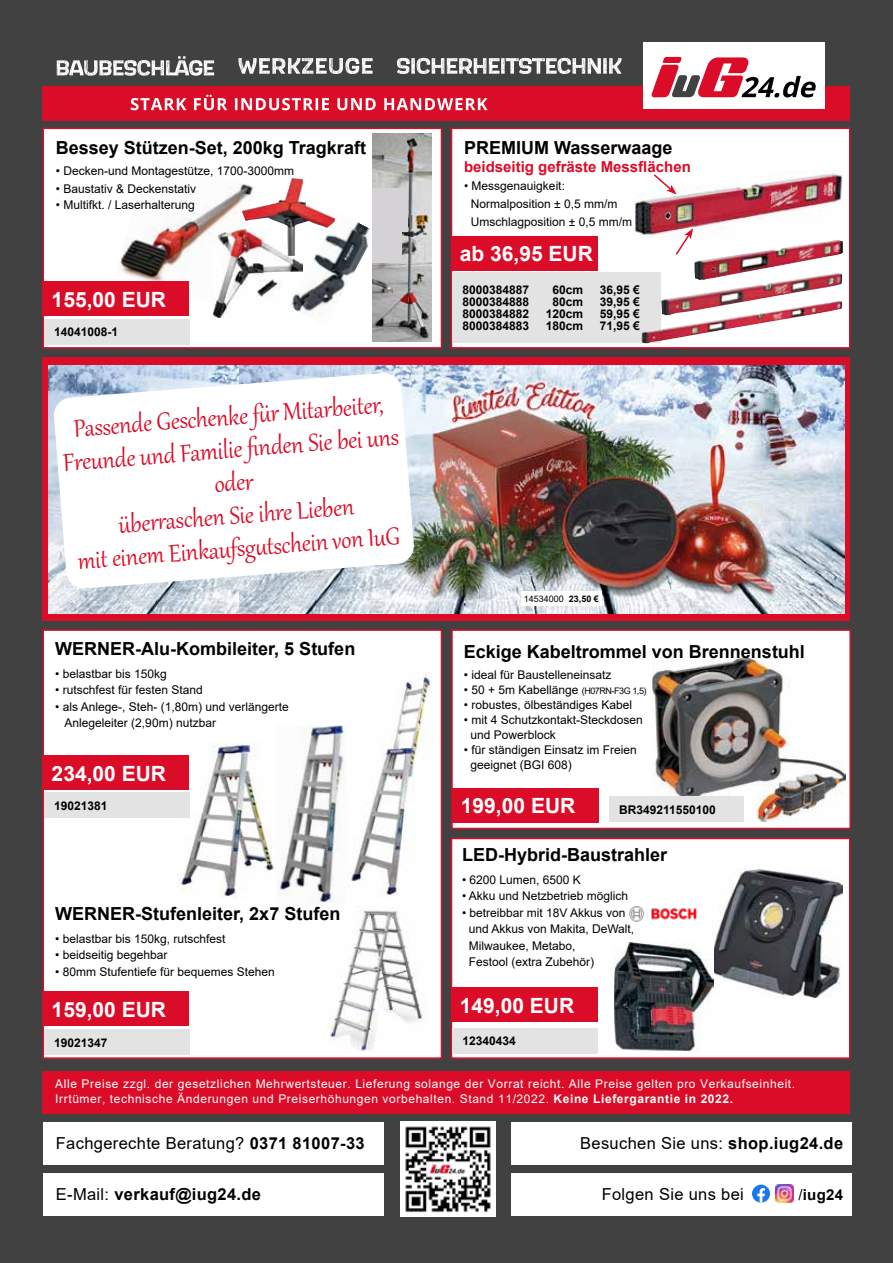
<style>
.page{position:relative;width:893px;height:1263px;background:#424142}
.page>*{position:absolute;margin:0;border:0;box-sizing:border-box;transform-origin:0 0}
.t1{font:30px/33px "Gabriola";color:#db0c28;text-align:center;scale:.95 1}
.t2{font:700 21px "Arial";color:#fff}
.t3{font:700 18px "Arial";color:#000}
.t4{font:16.5px "Arial";letter-spacing:.02em;color:#000}
.t5{font:700 16.5px "Arial";letter-spacing:.02em;color:#000}
.t6{font:700 15px "Arial";color:#db0c28}
.t7{font:700 15px "Arial";letter-spacing:.02em;color:#000}
.t8{font:12px/16.5px "Arial";color:#000}
.t9{font:12px/15px "Arial";letter-spacing:.05em;color:#fff}
.t10{font:700 12px "Arial";color:#000}
.t11{font:9px "Arial";color:#000}
.s1{font-weight:700}
.s2{font-size:9px}
.s3{font-weight:400}
</style>
<div class="page">
<div style="left:451px;top:128px;width:399px;height:221px;background:#fff;border:2px solid #db0c28"></div>
<img style="left:634px;top:173px;width:209px;height:64px">
<div style="left:43px;top:1071px;width:807px;height:43px;background:#db0c28"></div>
<div style="left:43px;top:1174px;width:340px;height:42px;background:#fff"></div>
<div style="left:511px;top:1174px;width:340px;height:42px;background:#fff"></div>
<div style="left:43px;top:1123px;width:340px;height:42px;background:#fff"></div>
<div style="left:511px;top:1123px;width:340px;height:42px;background:#fff"></div>
<img style="left:401px;top:1122px;width:94px;height:94px">
<img style="left:775px;top:1184px;width:18px;height:18px">
<svg style="left:752px;top:1184px;width:18px;height:19px"></svg>
<svg style="left:757px;top:1188px;width:8px;height:15px"></svg>
<div style="left:451px;top:629px;width:400px;height:200px;background:#fff;border:2px solid #db0c28"></div>
<img style="left:652px;top:657px;width:193px;height:164px">
<div style="left:609px;top:797px;width:134px;height:25px;background:#e3e3e3"></div>
<div style="left:43px;top:128px;width:399px;height:221px;background:#fff;border:2px solid #db0c28"></div>
<img style="left:115px;top:185px;width:127px;height:97px">
<img style="left:213px;top:229px;width:75px;height:89px">
<img style="left:288px;top:222px;width:83px;height:94px">
<img style="left:242px;top:178px;width:93px;height:78px">
<div style="left:43px;top:282px;width:146px;height:34px;background:#db0c28"></div>
<div style="left:44px;top:319px;width:146px;height:25px;background:#e3e3e3"></div>
<img style="left:372px;top:134px;width:59px;height:207px">
<div style="left:372px;top:188px;width:36px;height:43px;background:#d4d2d4"></div>
<div style="left:372px;top:228px;width:30px;height:35px;background:#d4d2d4"></div>
<div style="left:451px;top:838px;width:399px;height:221px;background:#fff;border:2px solid #db0c28"></div>
<img style="left:713px;top:869px;width:129px;height:128px">
<div style="left:451px;top:988px;width:147px;height:34px;background:#db0c28"></div>
<div style="left:452px;top:1028px;width:146px;height:26px;background:#e3e3e3"></div>
<img style="left:614px;top:942px;width:99px;height:109px">
<div style="left:43px;top:629px;width:399px;height:430px;background:#fff;border:2px solid #db0c28"></div>
<img style="left:349px;top:673px;width:83px;height:223px">
<img style="left:177px;top:743px;width:98px;height:154px">
<img style="left:277px;top:725px;width:69px;height:178px">
<div style="left:44px;top:793px;width:146px;height:25px;background:#e3e3e3"></div>
<div style="left:44px;top:1029px;width:146px;height:26px;background:#e3e3e3"></div>
<img style="left:328px;top:906px;width:95px;height:145px">
<div style="left:451px;top:236px;width:147px;height:34px;background:#db0c28"></div>
<div style="left:452px;top:272px;width:209px;height:71px;background:#e3e3e3"></div>
<svg style="left:43px;top:357px;width:807px;height:264px;background:#d8223c"></svg>
<img style="left:238px;top:366px;width:606px;height:247px">
<img style="left:48px;top:366px;width:190px;height:247px">
<svg style="left:53px;top:372px;width:362px;height:217px"></svg>
<div style="left:521px;top:591px;width:81px;height:15px;background:#fff"></div>
<img style="left:661px;top:280px;width:181px;height:21px">
<img style="left:641px;top:301px;width:201px;height:42px">
<img style="left:694px;top:240px;width:149px;height:40px">
<img style="left:629px;top:906px;width:68px;height:16px">
<svg style="left:652px;top:173px;width:25px;height:21px"></svg>
<svg style="left:674px;top:228px;width:19px;height:27px"></svg>
<div style="left:43px;top:86px;width:807px;height:34px;background:#da0d29"></div>
<svg style="left:131px;top:95px;width:357px;height:15px"></svg>
<div style="left:643px;top:43px;width:182px;height:66px;background:#fff"></div>
<svg style="left:652px;top:57px;width:164px;height:41px"></svg>
<svg style="left:397px;top:58px;width:225px;height:16px"></svg>
<svg style="left:238px;top:58px;width:135px;height:16px"></svg>
<svg style="left:57px;top:56px;width:157px;height:20px"></svg>
<div style="left:43px;top:756px;width:146px;height:34px;background:#db0c28"></div>
<div style="left:43px;top:992px;width:146px;height:34px;background:#db0c28"></div>
<div style="left:452px;top:788px;width:147px;height:34px;background:#db0c28"></div>
<h3 class="t3" style="left:56px;top:134px;width:312px">Bessey Stützen-Set, 200kg Tragkraft</h3>
<p class="t8" style="left:56px;top:162px;width:240px">• Decken-und Montagestütze, 1700-3000mm</p>
<p class="t8" style="left:56px;top:180px;width:142px">• Baustativ &amp; Deckenstativ</p>
<p class="t8" style="left:56px;top:196px;width:140px">• Multifkt. / Laserhalterung</p>
<h2 class="t2" style="left:52px;top:285px;width:116px">155,00 EUR</h2>
<p class="t10" style="left:54px;top:323px;width:66px">14041008-1</p>
<h1 class="t1" style="left:60px;top:409px;width:356px;rotate:-4deg">Passende Geschenke für Mitarbeiter,<br>Freunde und Familie fi nden Sie bei uns oder<br>überraschen Sie ihre Lieben<br>mit einem Einkaufsgutschein von IuG</h1>
<h3 class="t3" style="left:55px;top:636px;width:302px">WERNER-Alu-Kombileiter, 5 Stufen</h3>
<p class="t8" style="left:55px;top:665px;width:113px">• belastbar bis 150kg</p>
<p class="t8" style="left:55px;top:682px;width:149px">• rutschfest für festen Stand</p>
<p class="t8" style="left:65px;top:698px;width:226px;text-indent:-9px">• als Anlege-, Steh- (1,80m) und verlängerte<br>Anlegeleiter (2,90m) nutzbar</p>
<h2 class="t2" style="left:52px;top:758px;width:116px">234,00 EUR</h2>
<p class="t10" style="left:54px;top:797px;width:55px">19021381</p>
<h3 class="t3" style="left:55px;top:901px;width:287px">WERNER-Stufenleiter, 2x7 Stufen</h3>
<p class="t8" style="left:55px;top:930px;width:172px">• belastbar bis 150kg, rutschfest</p>
<p class="t8" style="left:55px;top:947px;width:114px">• beidseitig begehbar</p>
<p class="t8" style="left:55px;top:963px;width:221px">• 80mm Stufentiefe für bequemes Stehen</p>
<h2 class="t2" style="left:52px;top:994px;width:116px">159,00 EUR</h2>
<p class="t10" style="left:54px;top:1034px;width:55px">19021347</p>
<h3 class="t3" style="left:464px;top:134px;width:210px">PREMIUM Wasserwaage</h3>
<p class="t6" style="left:464px;top:156px;width:228px">beidseitig gefräste Messflächen</p>
<p class="t8" style="left:471px;top:176px;width:163px;line-height:18px;text-indent:-7px">• Messgenauigkeit:<br>Normalposition ± 0,5 mm/m<br>Umschlagposition ± 0,5 mm/m</p>
<h2 class="t2" style="left:460px;top:239px;width:135px">ab 36,95 EUR</h2>
<p class="t10" style="left:462px;top:281px;width:68px">8000384887</p>
<p class="t10" style="left:552px;top:281px;width:32px">60cm</p>
<p class="t10" style="left:600px;top:281px;width:42px">36,95 €</p>
<p class="t10" style="left:462px;top:293px;width:68px">8000384888</p>
<p class="t10" style="left:552px;top:293px;width:32px">80cm</p>
<p class="t10" style="left:600px;top:293px;width:42px">39,95 €</p>
<p class="t10" style="left:462px;top:305px;width:68px">8000384882</p>
<p class="t10" style="left:546px;top:305px;width:39px">120cm</p>
<p class="t10" style="left:600px;top:305px;width:42px">59,95 €</p>
<p class="t10" style="left:462px;top:317px;width:68px">8000384883</p>
<p class="t10" style="left:546px;top:317px;width:39px">180cm</p>
<p class="t10" style="left:600px;top:317px;width:42px">71,95 €</p>
<p class="t11" style="left:524px;top:592px;width:77px">14534000 <span class="s1">23,50 €</span></p>
<h3 class="t3" style="left:464px;top:639px;width:343px">Eckige Kabeltrommel von Brennenstuhl</h3>
<p class="t8" style="left:464px;top:666px;width:149px">• ideal für Baustelleneinsatz</p>
<p class="t8" style="left:464px;top:681px;width:184px">• 50 + 5m Kabellänge <span class="s2">(H07RN-F3G 1,5)</span></p>
<p class="t8" style="left:464px;top:696px;width:170px">• robustes, ölbeständiges Kabel</p>
<p class="t8" style="left:471px;top:712px;width:174px;line-height:15px;text-indent:-7px">• mit 4 Schutzkontakt-Steckdosen und Powerblock</p>
<p class="t8" style="left:471px;top:742px;width:168px;line-height:15px;text-indent:-7px">• für ständigen Einsatz im Freien geeignet (BGI 608)</p>
<h2 class="t2" style="left:461px;top:791px;width:116px">199,00 EUR</h2>
<p class="t10" style="left:619px;top:801px;width:98px">BR349211550100</p>
<h3 class="t3" style="left:462px;top:842px;width:207px">LED-Hybrid-Baustrahler</h3>
<p class="t8" style="left:462px;top:871px;width:120px">• 6200 Lumen, 6500 K</p>
<p class="t8" style="left:462px;top:888px;width:168px">• Akku und Netzbetrieb möglich</p>
<p class="t8" style="left:469px;top:904px;width:167px;text-indent:-7px">• betreibbar mit 18V Akkus von und Akkus von Makita, DeWalt,<br>Milwaukee, Metabo,<br>Festool (extra Zubehör)</p>
<h2 class="t2" style="left:460px;top:990px;width:116px">149,00 EUR</h2>
<p class="t10" style="left:462px;top:1033px;width:55px">12340434</p>
<p class="t9" style="left:55px;top:1076px;width:741px">Alle Preise zzgl. der gesetzlichen Mehrwertsteuer. Lieferung solange der Vorrat reicht. Alle Preise gelten pro Verkaufseinheit.<br>Irrtümer, technische Änderungen und Preiserhöhungen vorbehalten. Stand 11/2022. <span class="s1">Keine Liefergarantie in 2022.</span></p>
<h3 class="t4" style="left:56px;top:1132px;width:310px">Fachgerechte Beratung? <span class="s1">0371 81007-33</span></h3>
<h3 class="t5" style="left:56px;top:1183px;width:207px"><span class="s3">E-Mail:</span> verkauf@iug24.de</h3>
<h3 class="t4" style="left:580px;top:1132px;width:265px">Besuchen Sie uns: <span class="s1">shop.iug24.de</span></h3>
<h3 class="t4" style="left:602px;top:1183px;width:144px">Folgen Sie uns bei</h3>
<p class="t7" style="left:798px;top:1184px;width:46px"><span class="s3">/</span>iug24</p>
</div>
